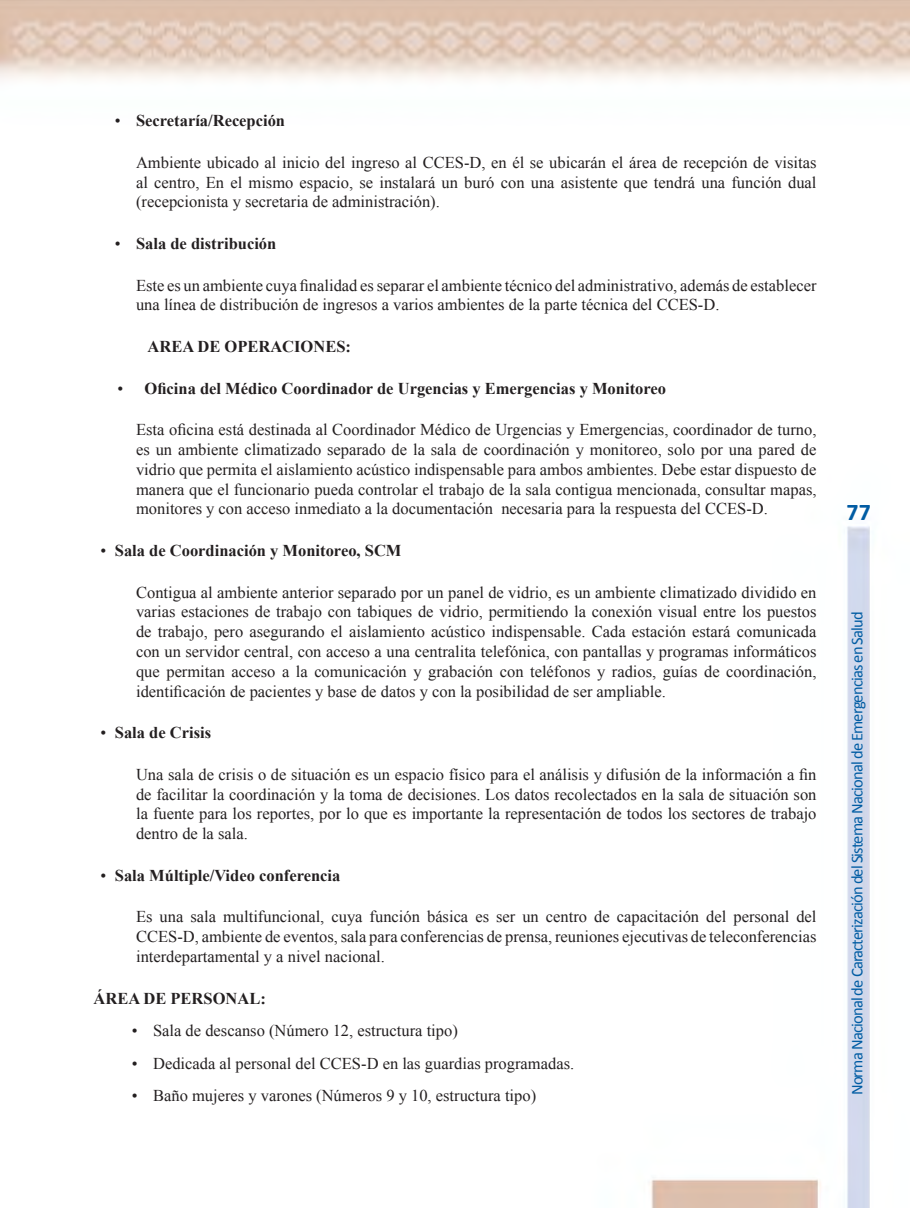
<style>
.page{position:relative;width:910px;height:1208px;background:#fff}
.page>*{position:absolute;margin:0;border:0;box-sizing:border-box;transform-origin:0 0}
.t1{font:700 24px "Calibri";color:#015ca3}
.t2{font:16.5px/19.8px "Times New Roman";color:#231f20;text-align:justify}
.t3{font:700 16.5px "Times New Roman";color:#231f20}
.t4{font:16.5px "Calibri";letter-spacing:-.05em;color:#015ca3}
.s1{font-weight:400}
</style>
<div class="page">
<img style="left:0;top:0;width:910px;height:1208px">
<p class="t3" style="left:115px;top:112px;width:172px"><span class="s1">•</span> Secretaría/Recepción</p>
<p class="t2" style="left:136px;top:152px;width:682px">Ambiente ubicado al inicio del ingreso al CCES-D, en él se ubicarán el área de recepción de visitas al centro, En el mismo espacio, se instalará un buró con una asistente que tendrá una función dual (recepcionista y secretaria de administración).</p>
<p class="t3" style="left:115px;top:234px;width:163px"><span class="s1">•</span> Sala de distribución</p>
<p class="t2" style="left:136px;top:275px;width:682px">Este es un ambiente cuya finalidad es separar el ambiente técnico del administrativo, además de establecer una línea de distribución de ingresos a varios ambientes de la parte técnica del CCES-D.</p>
<p class="t3" style="left:148px;top:337px;width:205px">AREA DE OPERACIONES:</p>
<p class="t3" style="left:118px;top:379px;width:550px"><span class="s1">•</span> Oficina del Médico Coordinador de Urgencias y Emergencias y Monitoreo</p>
<p class="t2" style="left:136px;top:420px;width:682px">Esta oficina está destinada al Coordinador Médico de Urgencias y Emergencias, coordinador de turno, es un ambiente climatizado separado de la sala de coordinación y monitoreo, solo por una pared de vidrio que permita el aislamiento acústico indispensable para ambos ambientes. Debe estar dispuesto de manera que el funcionario pueda controlar el trabajo de la sala contigua mencionada, consultar mapas, monitores y con acceso inmediato a la documentación necesaria para la respuesta del CCES-D.</p>
<p class="t3" style="left:101px;top:541px;width:302px"><span class="s1">•</span> Sala de Coordinación y Monitoreo, SCM</p>
<p class="t2" style="left:136px;top:582px;width:682px">Contigua al ambiente anterior separado por un panel de vidrio, es un ambiente climatizado dividido en varias estaciones de trabajo con tabiques de vidrio, permitiendo la conexión visual entre los puestos de trabajo, pero asegurando el aislamiento acústico indispensable. Cada estación estará comunicada con un servidor central, con acceso a una centralita telefónica, con pantallas y programas informáticos que permitan acceso a la comunicación y grabación con teléfonos y radios, guías de coordinación, identificación de pacientes y base de datos y con la posibilidad de ser ampliable.</p>
<p class="t3" style="left:101px;top:723px;width:112px"><span class="s1">•</span> Sala de Crisis</p>
<p class="t2" style="left:136px;top:764px;width:682px">Una sala de crisis o de situación es un espacio físico para el análisis y difusión de la información a fin de facilitar la coordinación y la toma de decisiones. Los datos recolectados en la sala de situación son la fuente para los reportes, por lo que es importante la representación de todos los sectores de trabajo dentro de la sala.</p>
<p class="t3" style="left:101px;top:866px;width:241px"><span class="s1">•</span> S ala Múltiple/Video conferencia</p>
<p class="t2" style="left:136px;top:907px;width:682px">Es una sala multifuncional, cuya función básica es ser un centro de capacitación del personal del CCES-D, ambiente de eventos, sala para conferencias de prensa, reuniones ejecutivas de teleconferencias interdepartamental y a nivel nacional.</p>
<p class="t3" style="left:94px;top:988px;width:174px">ÁREA DE PERSONAL:</p>
<p class="t2" style="left:132px;top:1020px;width:328px">• Sala de descanso (Número 12, estructura tipo)</p>
<p class="t2" style="left:132px;top:1053px;width:444px">• Dedicada al personal del CCES-D en las guardias programadas.</p>
<p class="t2" style="left:132px;top:1085px;width:406px">• Baño mujeres y varones (Números 9 y 10, estructura tipo)</p>
<h1 class="t1" style="left:846px;top:497px;width:26px">77</h1>
<p class="t4" style="left:847px;top:1095px;width:485px;rotate:-90deg">Norma Nacional de Caracterización del Sistema Nacional de Emergencias en Salud</p>
</div>
